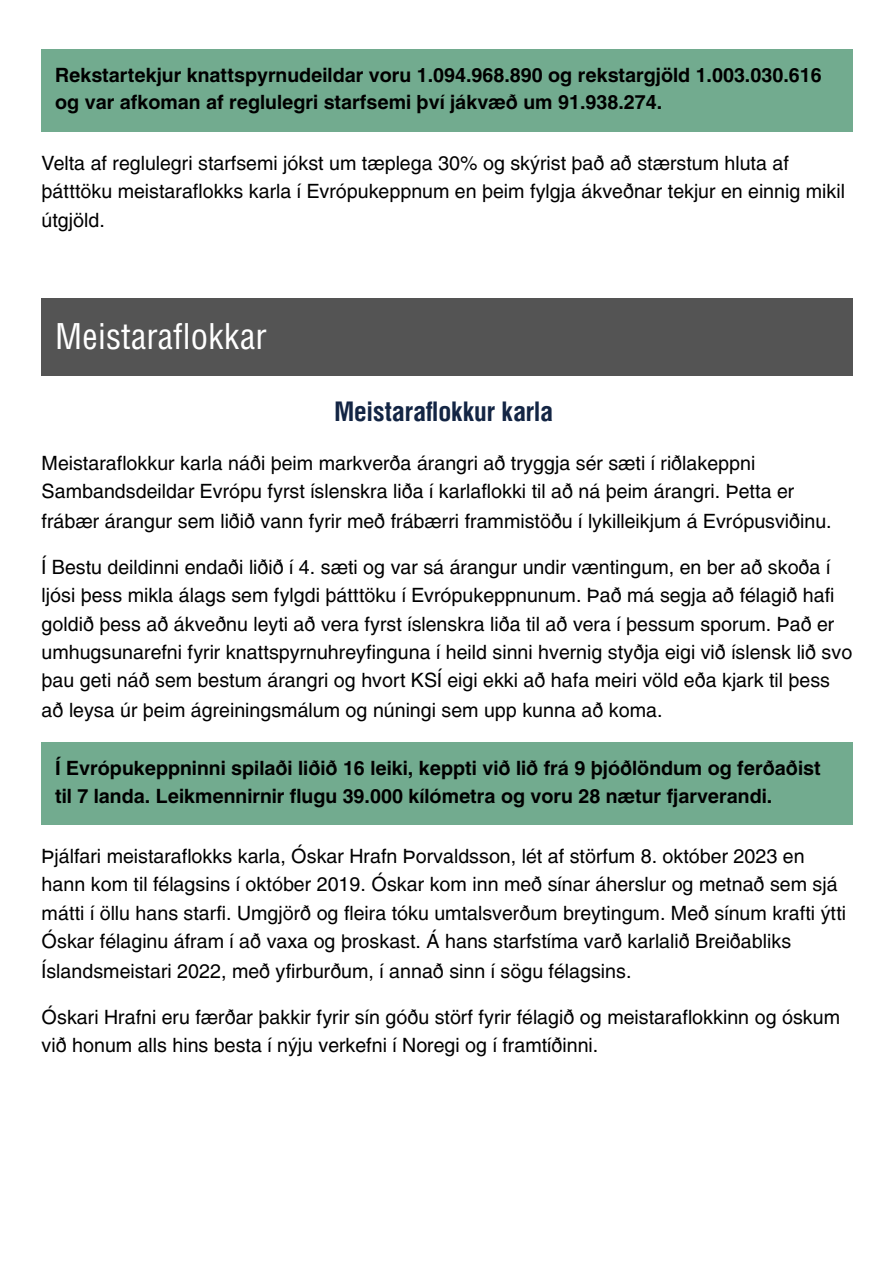
<style>
.page{position:relative;width:894px;height:1263px;background:#fff}
.page>*{position:absolute;margin:0;border:0;box-sizing:border-box;transform-origin:0 0}
.t1{font:36px "Helios Cond";color:#fff}
.t2{font:700 27px "Helios Cond";color:#132544}
.t3{font:19.5px/28.7px "Helios";color:#000}
.t4{font:700 19.5px/27px "Helios";color:#000}
</style>
<div class="page">
<div style="left:42px;top:50px;width:810px;height:82px;background:#72ab8f"></div>
<div style="left:42px;top:298px;width:810px;height:78px;background:#545454"></div>
<div style="left:42px;top:743px;width:810px;height:82px;background:#72ab8f"></div>
<p class="t4" style="left:55px;top:61px;width:767px">Rekstartekjur knattspyrnudeildar voru 1.094.968.890 og rekstargjöld 1.003.030.616 og var afkoman af reglulegri starfsemi því jákvæð um 91.938.274.</p>
<p class="t3" style="left:42px;top:148px;width:804px">Velta af reglulegri starfsemi jókst um tæplega 30% og skýrist það að stærstum hluta af þátttöku meistaraflokks karla í Evrópukeppnum en þeim fylgja ákveðnar tekjur en einnig mikil útgjöld.</p>
<p class="t1" style="left:55px;top:314px;width:213px">Meistaraflokkar</p>
<h1 class="t2" style="left:334px;top:393px;width:220px">Meistaraflokkur karla</h1>
<p class="t3" style="left:42px;top:448px;width:791px">Meistaraflokkur karla náði þeim markverða árangri að tryggja sér sæti í riðlakeppni<br>Sambandsdeildar Evrópu fyrst íslenskra liða í karlaflokki til að ná þeim árangri. Þetta er frábær árangur sem liðið vann fyrir með frábærri frammistöðu í lykilleikjum á Evrópusviðinu.</p>
<p class="t3" style="left:42px;top:552px;width:811px">Í Bestu deildinni endaði liðið í 4. sæti og var sá árangur undir væntingum, en ber að skoða í ljósi þess mikla álags sem fylgdi þátttöku í Evrópukeppnunum. Það má segja að félagið hafi goldið þess að ákveðnu leyti að vera fyrst íslenskra liða til að vera í þessum sporum. Það er umhugsunarefni fyrir knattspyrnuhreyfinguna í heild sinni hvernig styðja eigi við íslensk lið svo þau geti náð sem bestum árangri og hvort KSÍ eigi ekki að hafa meiri völd eða kjark til þess að leysa úr þeim ágreiningsmálum og núningi sem upp kunna að koma.</p>
<p class="t4" style="left:55px;top:754px;width:766px;line-height:28.2px">Í Evrópukeppninni spilaði liðið 16 leiki, keppti við lið frá 9 þjóðlöndum og ferðaðist til 7 landa. Leikmennirnir flugu 39.000 kílómetra og voru 28 nætur fjarverandi.</p>
<p class="t3" style="left:42px;top:841px;width:805px">Þjálfari meistaraflokks karla, Óskar Hrafn Þorvaldsson, lét af störfum 8. október 2023 en hann kom til félagsins í október 2019. Óskar kom inn með sínar áherslur og metnað sem sjá mátti í öllu hans starfi. Umgjörð og fleira tóku umtalsverðum breytingum. Með sínum krafti ýtti Óskar félaginu áfram í að vaxa og þroskast. Á hans starfstíma varð karlalið Breiðabliks Íslandsmeistari 2022, með yfirburðum, í annað sinn í sögu félagsins.</p>
<p class="t3" style="left:42px;top:1002px;width:799px;line-height:28.2px">Óskari Hrafni eru færðar þakkir fyrir sín góðu störf fyrir félagið og meistaraflokkinn og óskum við honum alls hins besta í nýju verkefni í Noregi og í framtíðinni.</p>
</div>
